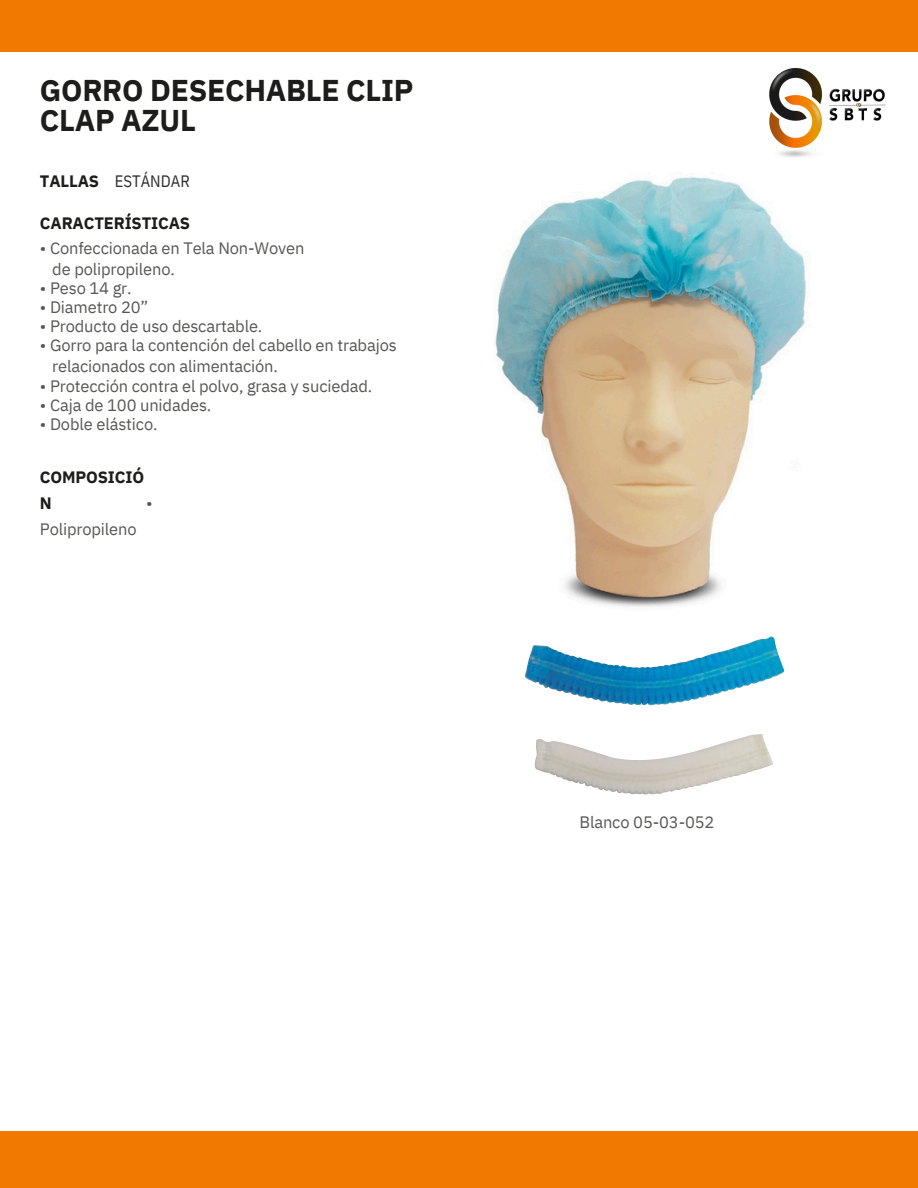
<style>
.page{position:relative;width:918px;height:1188px;background:#fff}
.page>*{position:absolute;margin:0;border:0;box-sizing:border-box;transform-origin:0 0}
.t1{font:700 30px/29.2px "IBM Plex Sans";letter-spacing:-.01em;color:#1d1d1b}
.t2{font:16.5px "IBM Plex Sans";letter-spacing:-.01em;color:#575756}
.t3{font:700 16.5px/25.8px "IBM Plex Sans";letter-spacing:-.01em;color:#1d1d1b}
.t4{font:16.5px "IBM Plex Sans Cond";letter-spacing:.005em;color:#2d2d2d}
</style>
<div class="page">
<img style="left:525px;top:636px;width:260px;height:69px">
<img style="left:534px;top:734px;width:239px;height:60px">
<img style="left:495px;top:176px;width:311px;height:431px">
<div style="left:0;top:0;width:918px;height:52px;background:#f27901"></div>
<div style="left:0;top:1131px;width:917px;height:57px;background:#f27901"></div>
<img style="left:758px;top:67px;width:128px;height:112px">
<p class="t1" style="left:40px;top:75px;width:375px">GORRO DESECHABLE CLIP<br>CLAP AZUL</p>
<p class="t4" style="left:115px;top:170px;width:77px">ESTÁNDAR</p>
<h2 class="t3" style="left:40px;top:168px;width:61px">TALLAS</h2>
<p class="t3" style="left:40px;top:209px;width:152px">CARACTERÍSTICAS</p>
<p class="t2" style="left:40px;top:237px;width:266px">• Confeccionada en Tela Non-Woven</p>
<p class="t2" style="left:52px;top:258px;width:124px">de polipropileno.</p>
<p class="t2" style="left:40px;top:277px;width:93px">• Peso 14 gr.</p>
<p class="t2" style="left:40px;top:296px;width:110px">• Diametro 20”</p>
<p class="t2" style="left:40px;top:315px;width:224px">• Producto de uso descartable.</p>
<p class="t2" style="left:40px;top:335px;width:358px">• Gorro para la contención del cabello en trabajos</p>
<p class="t2" style="left:52px;top:355px;width:227px">relacionados con alimentación.</p>
<p class="t2" style="left:40px;top:375px;width:334px">• Protección contra el polvo, grasa y suciedad.</p>
<p class="t2" style="left:40px;top:394px;width:173px">• Caja de 100 unidades.</p>
<p class="t2" style="left:40px;top:413px;width:119px">• Doble elástico.</p>
<h3 class="t3" style="left:40px;top:464px;width:106px">COMPOSICIÓ<br>N</h3>
<h3 class="t2" style="left:146px;top:492px;width:8px">•</h3>
<h3 class="t2" style="left:40px;top:518px;width:98px">Polipropileno</h3>
<p class="t2" style="left:579px;top:811px;width:137px">Blanco 05-03-052</p>
</div>
